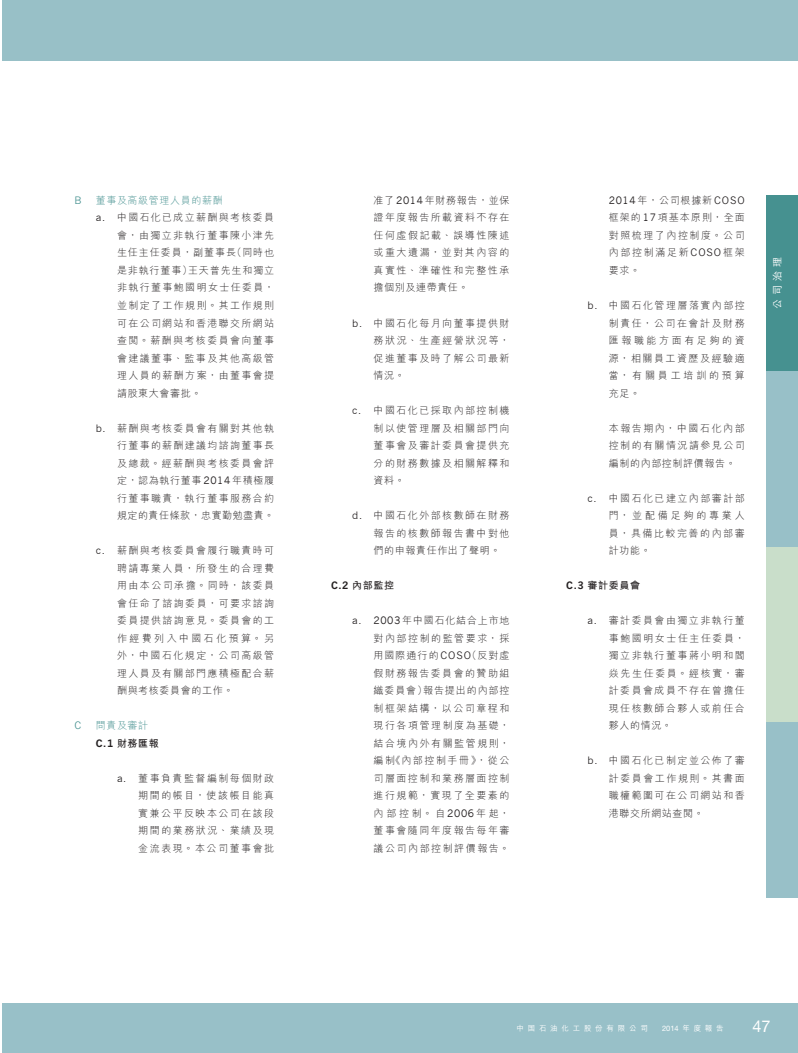
<style>
.page{position:relative;width:798px;height:1053px;background:#fff}
.page>*{position:absolute;margin:0;border:0;box-sizing:border-box;transform-origin:0 0}
.t1{font:16.25px "Helvetica Neue LT Std";color:#fff}
._1__內文{font:300 10px/17.5px "M Hei HK";letter-spacing:.145em;color:#231f20;text-align:justify}
._1__內文-2{font:700 10px "M Hei HK";letter-spacing:.06em;color:#231f20}
._1__內文-3{font:300 10px "M Hei HK";letter-spacing:.06em;color:#469190}
.t2{font:500 10px "M Hei HK";color:#fff}
._1__內文-4{font:10px "News Gothic";color:#469190}
.t3{font:500 7.5px "M Hei HK";letter-spacing:.5em;color:#fff}
.t4{font:7.5px "Helvetica Neue LT Std";color:#fff}
.s1{font-family:"News Gothic";font-weight:400}
.s2{font-family:"News Gothic"}
.s3{font-family:"M Hei HKS"}
.s4{font-family:"M Hei HK";font-weight:500}
</style>
<div class="page">
<div style="left:2px;top:1003px;width:795px;height:49px;background:#98c0c8"></div>
<div style="left:765px;top:195px;width:32px;height:176px;background:#469190"></div>
<div style="left:765px;top:546px;width:32px;height:176px;background:#c9deca"></div>
<div style="left:765px;top:371px;width:32px;height:175px;background:#98c0c8"></div>
<div style="left:765px;top:722px;width:32px;height:176px;background:#98c0c8"></div>
<p class="_1__內文-4" style="left:74px;top:194px;width:9px">B</p>
<p class="_1__內文-3" style="left:96px;top:195px;width:128px">董事及高級管理人員的薪酬</p>
<p class="_1__內文" style="left:117px;top:209px;width:159px;text-indent:-21px"><span class="s1">a.</span> 中國石化已成立薪酬與考核委員會，由獨立非執行董事陳小津先生任主任委員，副董事長（同時也是非執行董事）王天普先生和獨立非執行董事鮑國明女士任委員，並制定了工作規則。其工作規則可在公司網站和香港聯交所網站查閱。薪酬與考核委員會向董事會建議董事、監事及其他高級管理人員的薪酬方案，由董事會提請股東大會審批。</p>
<p class="_1__內文" style="left:117px;top:419px;width:159px;text-indent:-21px"><span class="s1">b.</span> 薪酬與考核委員會有關對其他執行董事的薪酬建議均諮詢董事長及總裁。經薪酬與考核委員會評定，認為執行董事 <span class="s1">2014</span> 年積極履行董事職責，執行董事服務合約規定的責任條款，忠實勤勉盡責。</p>
<p class="_1__內文" style="left:117px;top:541px;width:159px;text-indent:-21px"><span class="s1">c.</span> 薪酬與考核委員會履行職責時可聘請專業人員，所發生的合理費用由本公司承擔。同時，該委員會任命了諮詢委員，可要求諮詢委員提供諮詢意見。委員會的工作經費列入中國石化預算。另外，中國石化規定，公司高級管理人員及有關部門應積極配合薪酬與考核委員會的工作。</p>
<p class="_1__內文-4" style="left:74px;top:719px;width:8px">C</p>
<p class="_1__內文-3" style="left:96px;top:720px;width:54px">問責及審計</p>
<p class="_1__內文-2" style="left:96px;top:735px;width:65px"><span class="s2">C.1</span> 財務匯報</p>
<p class="_1__內文" style="left:138px;top:769px;width:137px;text-indent:-21px"><span class="s1">a.</span> 董事負責監督編制每個財政期間的帳目，使該帳目能真實兼公平反映本公司在該段期間的業務狀況、業績及現金流表現。本公司董事會批</p>
<p class="_1__內文" style="left:373px;top:191px;width:137px">准了 <span class="s1">2014</span> 年財務報告，並保證年度報告所載資料不存在任何虛假記載、誤導性陳述或重大遺漏，並對其內容的真實性、準確性和完整性承擔個別及連帶責任。</p>
<p class="_1__內文" style="left:373px;top:314px;width:137px;text-indent:-21px"><span class="s1">b.</span> 中國石化每月向董事提供財務狀況、生產經營狀況等，促進董事及時了解公司最新情況。</p>
<p class="_1__內文" style="left:373px;top:401px;width:137px;text-indent:-21px"><span class="s1">c.</span> 中國石化已採取內部控制機制以使管理層及相關部門向董事會及審計委員會提供充分的財務數據及相關解釋和資料。</p>
<p class="_1__內文" style="left:373px;top:506px;width:137px;text-indent:-21px"><span class="s1">d.</span> 中國石化外部核數師在財務報告的核數師報告書中對他們的申報責任作出了聲明。</p>
<p class="_1__內文-2" style="left:331px;top:578px;width:65px"><span class="s2">C.2</span> 內部監控</p>
<p class="_1__內文" style="left:373px;top:611px;width:137px;text-indent:-21px"><span class="s1">a. 2003</span>年中國石化結合上市地對內部控制的監管要求，採用國際通行的<span class="s1">COSO</span>（反對虛假財務報告委員會的贊助組織委員會）報告提出的內部控制框架結構，以公司章程和現行各項管理制度為基礎，結合境內外有關監管規則，編制《內部控制手冊》，從公司層面控制和業務層面控制進行規範，實現了全要素的內部控制。自<span class="s1">2006</span>年起，董事會隨同年度報告每年審議公司內部控制評價報告。</p>
<p class="_1__內文" style="left:608px;top:191px;width:137px"><span class="s1">2014</span>年，公司根據新<span class="s1">COSO</span>框架的<span class="s1">17</span>項基本原則，全面對照梳理了內控制度。公司內部控制滿足新<span class="s1">COSO</span>框架要求。</p>
<p class="_1__內文" style="left:608px;top:296px;width:137px;text-indent:-21px"><span class="s1">b.</span> 中國石化管理層落實內部控制責任，公司在會計及財務匯報職能方面有足夠的資源，相關員工資歷及經驗適當，有關員工培訓的預算充足。</p>
<p class="_1__內文" style="left:608px;top:419px;width:137px">本報告期內，中國石化內部控制的有關情況請參見公司編制的內部控制評價報告。</p>
<p class="_1__內文" style="left:608px;top:489px;width:137px;text-indent:-21px"><span class="s1">c.</span> 中國石化已建立內部審計部門，並配備足夠的專業人員，具備比較完善的內部審計功能。</p>
<p class="_1__內文-2" style="left:566px;top:578px;width:75px"><span class="s2">C.3</span> 審計委員會</p>
<p class="_1__內文" style="left:608px;top:611px;width:137px;text-indent:-21px"><span class="s1">a.</span> 審計委員會由獨立非執行董事鮑國明女士任主任委員，獨立非執行董事蔣小明和閻焱先生任委員。經核實，審計委員會成員不存在曾擔任現任核數師合夥人或前任合夥人的情況。</p>
<p class="_1__內文" style="left:608px;top:751px;width:137px;text-indent:-21px"><span class="s1">b.</span> 中國石化已制定並公佈了審計委員會工作規則。其書面職權範圍可在公司網站和香港聯交所網站查閱。</p>
<p class="t2" style="left:769px;top:309px;width:54px;rotate:-90deg">公司治理</p>
<p class="t3" style="left:516px;top:1022px;width:133px">中<span class="s3">國</span>石油化工股份有限公司</p>
<p class="t4" style="left:661px;top:1023px;width:63px">2014<span class="s4">年度報告</span></p>
<h1 class="t1" style="left:752px;top:1016px;width:20px">47</h1>
</div>
